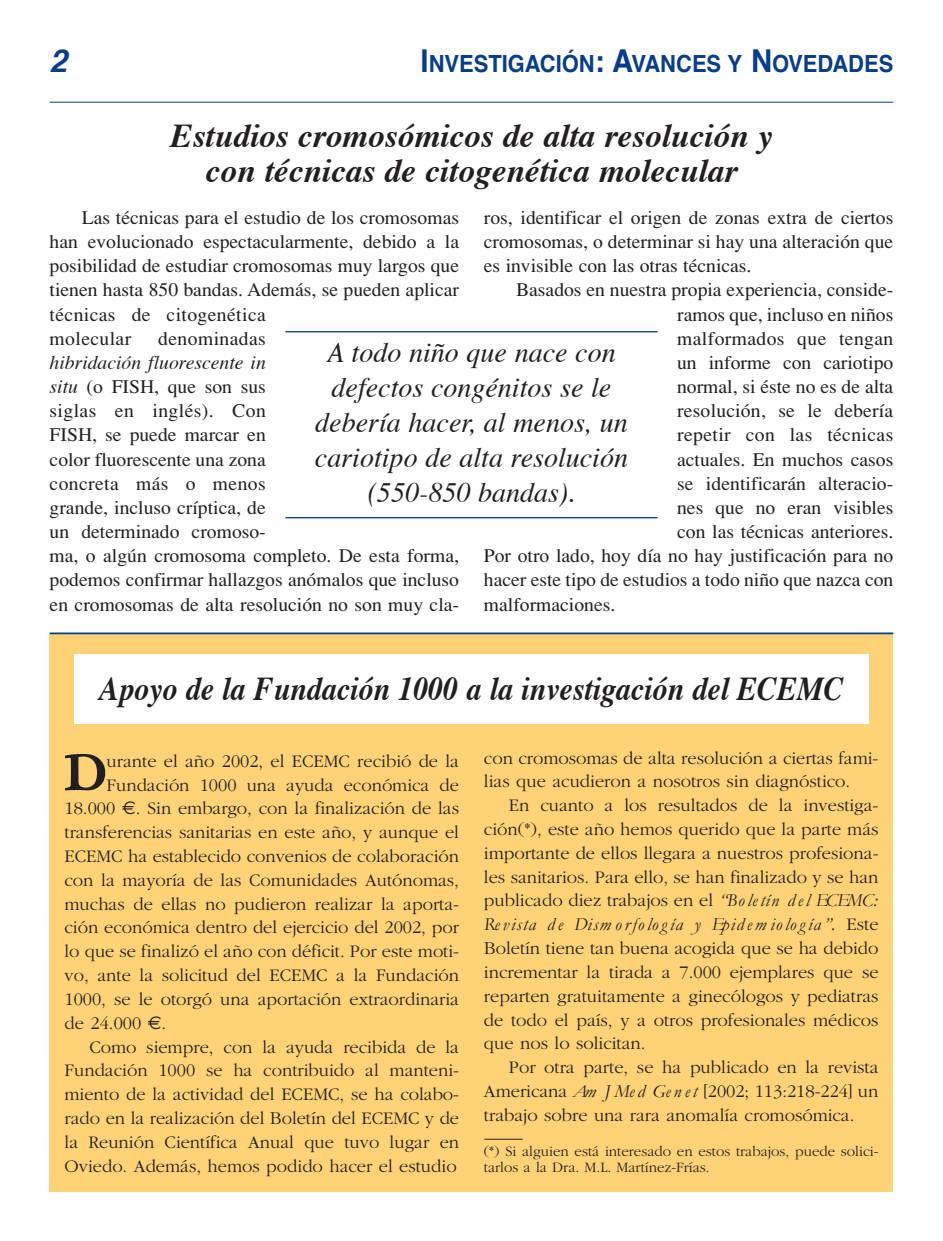
<style>
.page{position:relative;width:943px;height:1241px;background:#fff}
.page>*{position:absolute;margin:0;border:0;box-sizing:border-box;transform-origin:0 0}
.t1{font:700 56.52px "Garamond";color:#231f20}
.t2{font:italic 700 33.25px/35px "Times";color:#231f20;text-align:center}
.t3{font:italic 700 33.25px "Times";color:#231f20;scale:.9 1}
.t4{font:italic 700 31.5px "Helvetica";color:#083e89}
.t5{font:italic 28px/35px "Times";color:#231f20;text-align:center}
.t6{font:700 23.62px "Helvetica";color:#083e89;scale:.93 1}
.t7{font:19.25px/24.2px "Times";color:#231f20}
.t8{font:19.25px "Times";letter-spacing:.02em;color:#231f20}
.t9{font:300 18.38px/23.8px "Garamond";color:#231f20;text-align:justify}
.t10{font:300 14.88px/15.9px "Garamond";color:#231f20}
.s1{font-size:31.5px}
.s2{font-style:italic}
.s3{font-family:"Euro Sans";font-weight:400}
.s4{font-weight:400;font-style:italic}
</style>
<div class="page">
<div style="left:50px;top:633px;width:843px;height:558px;background:#fed378"></div>
<hr style="left:50px;top:102px;width:843px;height:1px;background:#083e89">
<hr style="left:285px;top:331px;width:372px;height:1px;background:#083e89">
<hr style="left:285px;top:517px;width:372px;height:1px;background:#083e89">
<hr style="left:50px;top:632px;width:843px;height:2px;background:#083e89">
<div style="left:74px;top:654px;width:794px;height:69px;background:#fff"></div>
<hr style="left:484px;top:1138px;width:38px;height:1px;background:#231f20">
<h3 class="t4" style="left:50px;top:48px;width:26px">2</h3>
<p class="t6" style="left:420px;top:54px;width:510px"><span class="s1">I</span>NVESTIGACIÓN<span class="s1">: A</span>VANCES Y <span class="s1">N</span>OVEDADES</p>
<h2 class="t2" style="left:170px;top:121px;width:603px">Estudios cromosómicos de alta resolución y con técnicas de citogenética molecular</h2>
<p class="t7" style="left:484px;top:205px;width:411px;text-align:justify">ros, identificar el origen de zonas extra de ciertos cromosomas, o determinar si hay una alteración que es invisible con las otras técnicas.</p>
<p class="t7" style="left:516px;top:278px;width:379px">Basados en nuestra propia experiencia, conside-</p>
<p class="t7" style="left:677px;top:302px;width:218px">ramos que, incluso en niños</p>
<p class="t8" style="left:677px;top:327px;width:218px">malformados que tengan</p>
<p class="t7" style="left:677px;top:350px;width:218px">un informe con cariotipo</p>
<p class="t7" style="left:677px;top:374px;width:218px">normal, si éste no es de alta</p>
<p class="t7" style="left:677px;top:398px;width:218px">resolución, se le debería</p>
<p class="t8" style="left:677px;top:423px;width:218px">repetir con las técnicas</p>
<p class="t7" style="left:677px;top:447px;width:218px">actuales. En muchos casos</p>
<p class="t7" style="left:677px;top:471px;width:218px">se identificarán alteracio-</p>
<p class="t7" style="left:677px;top:495px;width:218px">nes que no eran visibles</p>
<p class="t7" style="left:677px;top:519px;width:218px">con las técnicas anteriores.</p>
<p class="t7" style="left:484px;top:543px;width:411px">Por otro lado, hoy día no hay justificación para no</p>
<p class="t7" style="left:484px;top:567px;width:411px">hacer este tipo de estudios a todo niño que nazca con</p>
<p class="t7" style="left:484px;top:591px;width:133px">malformaciones.</p>
<p class="t7" style="left:50px;top:205px;width:411px;text-indent:32px">Las técnicas para el estudio de los cromosomas han evolucionado espectacularmente, debido a la posibilidad de estudiar cromosomas muy largos que tienen hasta 850 bandas. Además, se pueden aplicar técnicas de citogenética<br>molecular</p>
<p class="t8" style="left:158px;top:327px;width:109px">denominadas</p>
<p class="t7" style="left:50px;top:350px;width:411px"><span class="s2">hibridación fluorescente in<br>situ</span> (o FISH, que son sus<br>siglas en inglés). Con<br>FISH, se puede marcar en<br>color fluorescente una zona<br>concreta más o menos<br>grande, incluso críptica, de<br>un determinado cromoso-<br>ma, o algún cromosoma completo. De esta forma, podemos confirmar hallazgos anómalos que incluso en cromosomas de alta resolución no son muy cla-</p>
<h3 class="t5" style="left:315px;top:337px;width:314px">A todo niño que nace con defectos congénitos se le debería hacer, al menos, un cariotipo de alta resolución (550-850 bandas).</h3>
<h2 class="t3" style="left:99px;top:675px;width:828px">Apoyo de la Fundación 1000 a la investigación del ECEMC</h2>
<h1 class="t1" style="left:64px;top:741px;width:46px">D</h1>
<p class="t9" style="left:106px;top:748px;width:354px">urante el año 2002, el ECEMC recibió de la</p>
<p class="t9" style="left:106px;top:772px;width:354px">Fundación 1000 una ayuda económica de</p>
<p class="t9" style="left:64px;top:796px;width:396px">18.000 <span class="s3">€</span>. Sin embargo, con la finalización de las</p>
<p class="t9" style="left:64px;top:819px;width:396px">transferencias sanitarias en este año, y aunque el</p>
<p class="t9" style="left:65px;top:843px;width:396px">ECEMC ha establecido convenios de colaboración</p>
<p class="t9" style="left:65px;top:867px;width:396px">con la mayoría de las Comunidades Autónomas,</p>
<p class="t9" style="left:65px;top:891px;width:396px">muchas de ellas no pudieron realizar la aporta-</p>
<p class="t9" style="left:65px;top:915px;width:396px">ción económica dentro del ejercicio del 2002, por</p>
<p class="t9" style="left:65px;top:938px;width:396px">lo que se finalizó el año con déficit. Por este moti-</p>
<p class="t9" style="left:65px;top:962px;width:396px">vo, ante la solicitud del ECEMC a la Fundación</p>
<p class="t9" style="left:65px;top:986px;width:396px">1000, se le otorgó una aportación extraordinaria</p>
<p class="t9" style="left:65px;top:1010px;width:103px">de 24.000 <span class="s3">€</span>.</p>
<p class="t9" style="left:89px;top:1034px;width:371px">Como siempre, con la ayuda recibida de la</p>
<p class="t9" style="left:65px;top:1057px;width:396px">Fundación 1000 se ha contribuido al manteni-</p>
<p class="t9" style="left:65px;top:1081px;width:396px">miento de la actividad del ECEMC, se ha colabo-</p>
<p class="t9" style="left:65px;top:1105px;width:396px">rado en la realización del Boletín del ECEMC y de</p>
<p class="t9" style="left:65px;top:1129px;width:396px">la Reunión Científica Anual que tuvo lugar en</p>
<p class="t9" style="left:65px;top:1153px;width:393px">Oviedo. Además, hemos podido hacer el estudio</p>
<p class="t9" style="left:484px;top:745px;width:396px">con cromosomas de alta resolución a ciertas fami&shy;lias que acudieron a nosotros sin diagnóstico.</p>
<p class="t9" style="left:484px;top:792px;width:396px;text-indent:25px">En cuanto a los resultados de la investiga&shy;ción(*), este año hemos querido que la parte más importante de ellos llegara a nuestros profesiona&shy;les sanitarios. Para ello, se han finalizado y se han publicado diez trabajos en el <span class="s4">“Bole tín d e l ECEMC:<br>Revista de Dismorfología y Epidemiología”.</span> Este Boletín tiene tan buena acogida que se ha debido incrementar la tirada a 7.000 ejemplares que se reparten gratuitamente a ginecólogos y pediatras de todo el país, y a otros profesionales médicos que nos lo solicitan.</p>
<p class="t9" style="left:484px;top:1054px;width:396px;text-indent:25px">Por otra parte, se ha publicado en la revista Americana <span class="s4">Am J Me d Ge n e t</span> [2002; 113:218-224] un trabajo sobre una rara anomalía cromosómica.</p>
<p class="t10" style="left:484px;top:1142px;width:396px">(*) Si alguien está interesado en estos trabajos, puede solici&shy;tarlos a la Dra. M.L. Martínez-Frías.</p>
</div>
